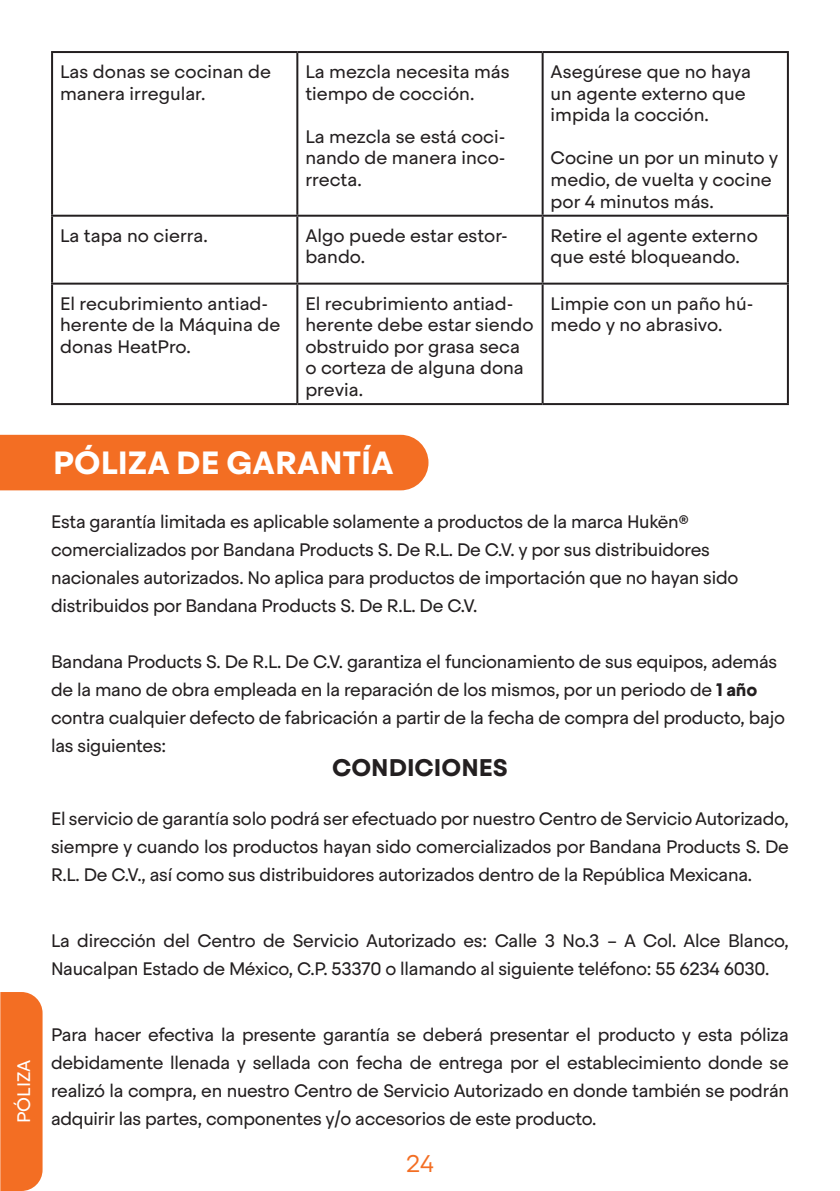
<style>
.page{position:relative;width:840px;height:1191px;background:#fff}
.page>*{position:absolute;margin:0;border:0;box-sizing:border-box;transform-origin:0 0}
.BoldNumbers{font:700 32px "Steradian";color:#fff}
.t1{font:700 24px "Steradian";color:#231f20}
.t2{font:300 24px "Steradian";color:#f36e23}
.Numbers{font:18px/21.6px "Steradian";letter-spacing:-.015em;color:#231f20}
.BoldNumbers-2{font:18px "Steradian";color:#fff}
.s1{font-weight:700}
</style>
<div class="page">
<div style="left:0;top:435px;width:428px;height:55px;background:#f36e23"></div>
<svg style="left:0;top:992px;width:43px;height:199px;background:#f3732b"></svg>
<hr style="left:51px;top:51px;width:246px;height:2px;background:#231f20">
<hr style="left:51px;top:53px;width:2px;height:162px;background:#231f20">
<hr style="left:297px;top:51px;width:245px;height:2px;background:#231f20">
<hr style="left:296px;top:53px;width:2px;height:162px;background:#231f20">
<hr style="left:542px;top:51px;width:246px;height:2px;background:#231f20">
<hr style="left:541px;top:53px;width:2px;height:162px;background:#231f20">
<hr style="left:786px;top:53px;width:2px;height:162px;background:#231f20">
<hr style="left:51px;top:215px;width:246px;height:2px;background:#231f20">
<hr style="left:51px;top:217px;width:2px;height:66px;background:#231f20">
<hr style="left:297px;top:215px;width:245px;height:2px;background:#231f20">
<hr style="left:296px;top:217px;width:2px;height:66px;background:#231f20">
<hr style="left:542px;top:215px;width:246px;height:2px;background:#231f20">
<hr style="left:541px;top:217px;width:2px;height:66px;background:#231f20">
<hr style="left:786px;top:217px;width:2px;height:66px;background:#231f20">
<hr style="left:51px;top:283px;width:246px;height:2px;background:#231f20">
<hr style="left:51px;top:285px;width:2px;height:118px;background:#231f20">
<hr style="left:297px;top:283px;width:245px;height:2px;background:#231f20">
<hr style="left:296px;top:285px;width:2px;height:118px;background:#231f20">
<hr style="left:542px;top:283px;width:246px;height:2px;background:#231f20">
<hr style="left:541px;top:285px;width:2px;height:118px;background:#231f20">
<hr style="left:786px;top:285px;width:2px;height:118px;background:#231f20">
<hr style="left:51px;top:403px;width:246px;height:2px;background:#231f20">
<hr style="left:297px;top:403px;width:245px;height:2px;background:#231f20">
<hr style="left:542px;top:403px;width:246px;height:2px;background:#231f20">
<p class="BoldNumbers-2" style="left:13px;top:1123px;width:65px;rotate:-90deg">PÓLIZA</p>
<p class="Numbers" style="left:60px;top:61px;width:212px">Las donas se cocinan de manera irregular.</p>
<p class="Numbers" style="left:305px;top:61px;width:206px">La mezcla necesita más tiempo de cocción.</p>
<p class="Numbers" style="left:305px;top:126px;width:202px;text-align:justify">La mezcla se está coci&shy;nando de manera inco&shy;rrecta.</p>
<p class="Numbers" style="left:550px;top:61px;width:202px">Asegúrese que no haya un agente externo que impida la cocción.</p>
<p class="Numbers" style="left:550px;top:147px;width:229px">Cocine un por un minuto y medio, de vuelta y cocine por 4 minutos más.</p>
<p class="Numbers" style="left:60px;top:225px;width:149px">La tapa no cierra.</p>
<p class="Numbers" style="left:305px;top:225px;width:204px">Algo puede estar estor&shy;bando.</p>
<p class="Numbers" style="left:550px;top:225px;width:209px">Retire el agente externo que esté bloqueando.</p>
<p class="Numbers" style="left:60px;top:292px;width:222px">El recubrimiento antiad&shy;herente de la Máquina de donas HeatPro.</p>
<p class="Numbers" style="left:305px;top:292px;width:230px">El recubrimiento antiad&shy;herente debe estar siendo obstruido por grasa seca o corteza de alguna dona previa.</p>
<p class="Numbers" style="left:550px;top:292px;width:204px">Limpie con un paño hú&shy;medo y no abrasivo.</p>
<p class="BoldNumbers" style="left:53px;top:442px;width:341px">PÓLIZA DE GARANTÍA</p>
<p class="Numbers" style="left:51px;top:508px;width:688px;line-height:28px">Esta garantía limitada es aplicable solamente a productos de la marca Hukën® comercializados por Bandana Products S. De R.L. De C.V. y por sus distribuidores nacionales autorizados. No aplica para productos de importación que no hayan sido distribuidos por Bandana Products S. De R.L. De C.V.</p>
<p class="Numbers" style="left:51px;top:648px;width:735px;line-height:28px">Bandana Products S. De R.L. De C.V. garantiza el funcionamiento de sus equipos, además de la mano de obra empleada en la reparación de los mismos, por un periodo de <span class="s1">1 año </span>contra cualquier defecto de fabricación a partir de la fecha de compra del producto, bajo las siguientes:</p>
<p class="t1" style="left:332px;top:752px;width:177px">CONDICIONES</p>
<p class="Numbers" style="left:51px;top:805px;width:739px;line-height:28px;text-align:justify">El servicio de garantía solo podrá ser efectuado por nuestro Centro de Servicio Autorizado, siempre y cuando los productos hayan sido comercializados por Bandana Products S. De R.L. De C.V., así como sus distribuidores autorizados dentro de la República Mexicana.</p>
<p class="Numbers" style="left:51px;top:927px;width:739px;line-height:28px">La dirección del Centro de Servicio Autorizado es: Calle 3 No.3 – A Col. Alce Blanco,<br>Naucalpan Estado de México, C.P. 53370 o llamando al siguiente teléfono: 55 6234 6030.</p>
<p class="Numbers" style="left:51px;top:1021px;width:739px;line-height:28px;text-align:justify">Para hacer efectiva la presente garantía se deberá presentar el producto y esta póliza debidamente llenada y sellada con fecha de entrega por el establecimiento donde se realizó la compra, en nuestro Centro de Servicio Autorizado en donde también se podrán adquirir las partes, componentes y/o accesorios de este producto.</p>
<h2 class="t2" style="left:406px;top:1149px;width:29px">24</h2>
</div>
